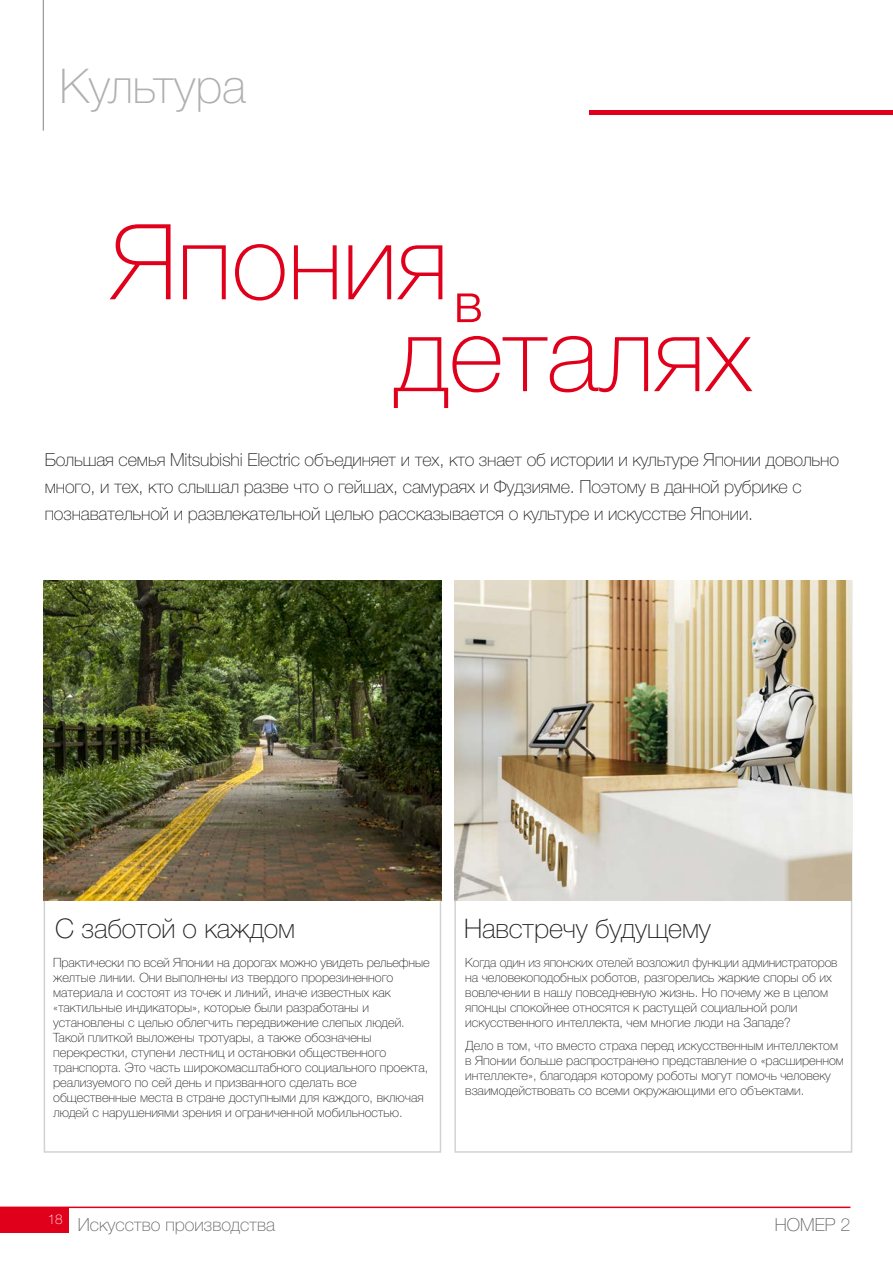
<style>
.page{position:relative;width:893px;height:1263px;background:#fff}
.page>*{position:absolute;margin:0;border:0;box-sizing:border-box;transform-origin:0 0}
.t1{font:100 105px/91.8px "Helvetica Neue LTW1 G";color:#e0001b}
.t2{font:100 48px "Helvetica Neue LTW1 G";color:#b1b0af}
.t3{font:100 27px "Helvetica Neue LTW1 G";letter-spacing:-.005em;color:#231f20}
.t4{font:100 18px/27px "Helvetica Neue LTW1 G";letter-spacing:-.01em;color:#231f20}
.t5{font:100 18px "Helvetica Neue LTW1 G";color:#636366}
.t6{font:100 13.5px "Helvetica Neue LTW1 G";color:#fff}
.t7{font:100 12.75px/15px "Helvetica Neue LTW1 G";color:#231f20}
</style>
<div class="page">
<div style="left:44px;top:582px;width:397px;height:571px;background:#fff;border:2px solid #d1d2d4"></div>
<div style="left:454px;top:580px;width:398px;height:573px;background:#fff;border:2px solid #d1d2d4"></div>
<img style="left:454px;top:580px;width:398px;height:320px">
<img style="left:44px;top:580px;width:397px;height:320px">
<div style="left:0;top:1207px;width:68px;height:25px;background:#e0001b"></div>
<hr style="left:43px;top:0;width:1px;height:131px;background:#808285">
<hr style="left:0;top:1206px;width:850px;height:2px;background:#e0001b">
<hr style="left:590px;top:110px;width:303px;height:4px;background:#e0001b">
<h2 class="t2" style="left:60px;top:58px;width:188px">Культура</h2>
<h1 class="t1" style="left:393px;top:217px;width:361px;text-indent:-282px">Япония <sub>в </sub>деталях</h1>
<p class="t4" style="left:45px;top:447px;width:796px">Большая семья Mitsubishi Electric объединяет и тех, кто знает об истории и культуре Японии довольно много, и тех, кто слышал разве что о гейшах, самураях и Фудзияме. Поэтому в данной рубрике с познавательной и развлекательной целью рассказывается о культуре и искусстве Японии.</p>
<h3 class="t3" style="left:55px;top:913px;width:241px">С заботой о каждом</h3>
<h3 class="t3" style="left:464px;top:913px;width:248px">Навстречу будущему</h3>
<p class="t7" style="left:53px;top:954px;width:378px">Практически по всей Японии на дорогах можно увидеть рельефные желтые линии. Они выполнены из твердого прорезиненного материала и состоят из точек и линий, иначе известных как «тактильные индикаторы», которые были разработаны и установлены с целью облегчить передвижение слепых людей.<br>Такой плиткой выложены тротуары, а также обозначены перекрестки, ступени лестниц и остановки общественного транспорта. Это часть широкомасштабного социального проекта, реализуемого по сей день и призванного сделать все общественные места в стране доступными для каждого, включая людей с нарушениями зрения и ограниченной мобильностью.</p>
<p class="t7" style="left:465px;top:954px;width:374px">Когда один из японских отелей возложил функции администраторов на человекоподобных роботов, разгорелись жаркие споры об их вовлечении в нашу повседневную жизнь. Но почему же в целом японцы спокойнее относятся к растущей социальной роли искусственного интеллекта, чем многие люди на Западе?</p>
<p class="t7" style="left:465px;top:1038px;width:380px">Дело в том, что вместо страха перед искусственным интеллектом в Японии больше распространено представление о «расширенном интеллекте», благодаря которому роботы могут помочь человеку взаимодействовать со всеми окружающими его объектами.</p>
<h3 class="t5" style="left:48px;top:1214px;width:229px"><sup>18</sup> Искусство производства</h3>
<h3 class="t5" style="left:775px;top:1214px;width:77px">НОМЕР 2</h3>
<p class="t6" style="left:52px;top:1211px;width:9px">2</p>
</div>
